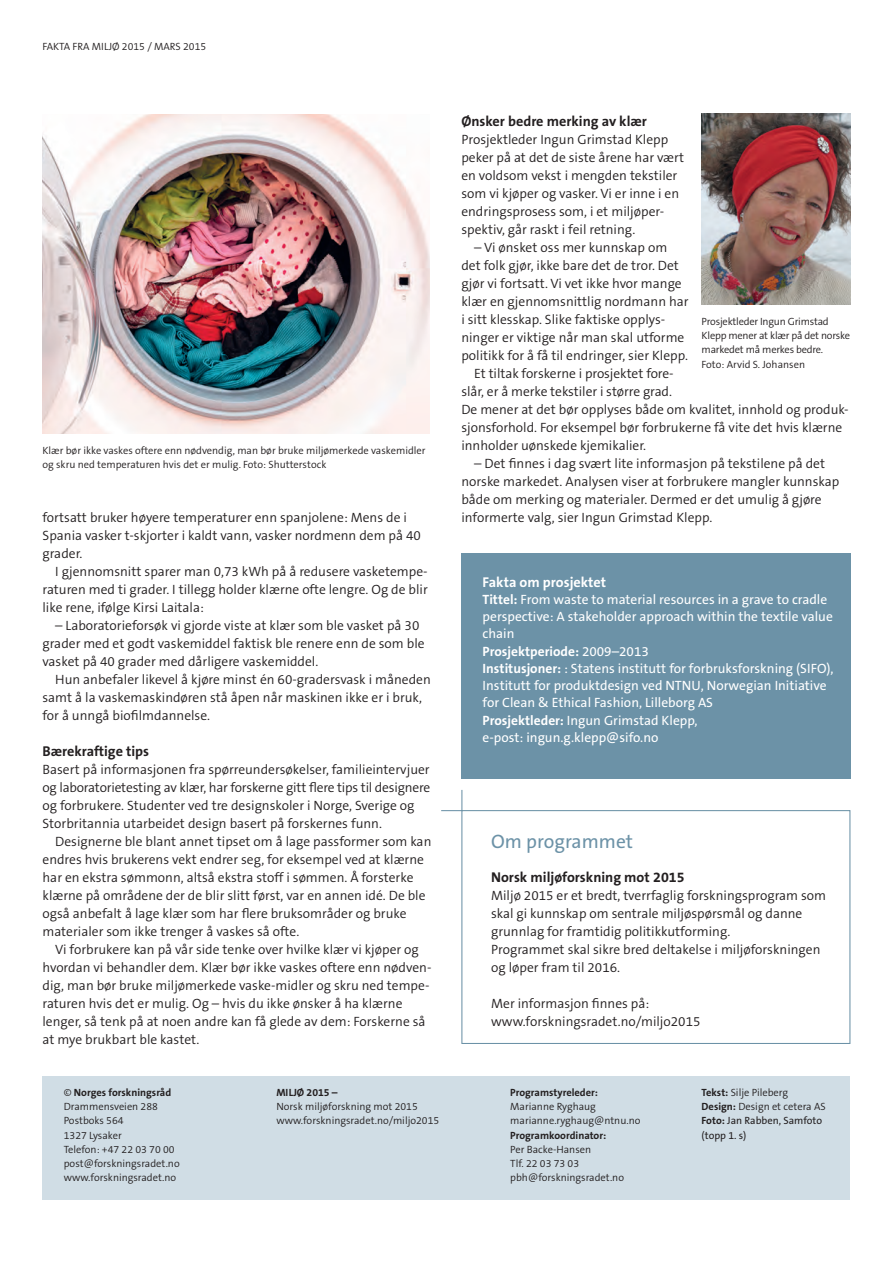
<style>
.page{position:relative;width:893px;height:1263px;background:#fff}
.page>*{position:absolute;margin:0;border:0;box-sizing:border-box;transform-origin:0 0}
.t1{font:19.5px "The Sans B5 Plain";color:#6c92a7}
.t2{font:700 14.25px "The Sans B7";color:#231f20}
.t3{font:700 14.25px "The Sans B7";color:#fff}
.t4{font:300 13.5px/18px "The Sans B4";color:#231f20}
.t5{font:13.5px/17.2px "The Sans B5 Plain";color:#fff}
.t6{font:700 13.5px "The Sans B7";color:#fff}
.t7{font:300 10.5px/14.2px "The Sans B4";color:#231f20}
.t8{font:300 10.5px/14.2px "The Sans B4";letter-spacing:-.02em;color:#231f20}
.t9{font:700 10.5px "The Sans B7";color:#231f20}
.t10{font:10.5px/14.2px "The Sans B5 Plain";color:#231f20}
.s1{font-family:"The Sans B4";font-weight:300}
.s2{font-family:"The Sans B7";font-weight:700}
.s3{font-family:"The Sans B5 Plain";font-weight:400}
</style>
<div class="page">
<div style="left:461px;top:553px;width:389px;height:225px;background:#6c92a7"></div>
<svg style="left:441px;top:790px;width:22px;height:22px"></svg>
<div style="left:461px;top:810px;width:389px;height:234px;border:1px solid #6c92a7"></div>
<div style="left:43px;top:1076px;width:807px;height:123px;background:#d0dde5"></div>
<img style="left:702px;top:113px;width:148px;height:192px">
<img style="left:43px;top:115px;width:386px;height:319px">
<p class="t7" style="left:43px;top:40px;width:165px">FAKTA FRA MILJØ 2015 / MARS 2015</p>
<p class="t7" style="left:43px;top:444px;width:385px">Klær bør ikke vaskes oftere enn nødvendig, man bør bruke miljømerkede vaskemidler og skru ned temperaturen hvis det er mulig. Foto: Shutterstock</p>
<p class="t4" style="left:43px;top:509px;width:380px">fortsatt bruker høyere temperaturer enn spanjolene: Mens de i<br>Spania vasker t-skjorter i kaldt vann, vasker nordmenn dem på 40 grader.</p>
<p class="t4" style="left:43px;top:563px;width:387px;text-align:justify;text-indent:13px">I gjennomsnitt sparer man 0,73 kWh på å redusere vasketempe&shy;raturen med ti grader. I tillegg holder klærne ofte lengre. Og de blir like rene, ifølge Kirsi Laitala:</p>
<p class="t4" style="left:43px;top:617px;width:384px;text-indent:13px">– Laboratorieforsøk vi gjorde viste at klær som ble vasket på 30 grader med et godt vaskemiddel faktisk ble renere enn de som ble vasket på 40 grader med dårligere vaskemiddel.</p>
<p class="t4" style="left:43px;top:671px;width:390px;text-indent:13px">Hun anbefaler likevel å kjøre minst én 60-gradersvask i måneden samt å la vaskemaskindøren stå åpen når maskinen ikke er i bruk, for å unngå biofilmdannelse.</p>
<p class="t2" style="left:43px;top:744px;width:108px">Bærekraftige tips</p>
<p class="t4" style="left:43px;top:761px;width:389px">Basert på informasjonen fra spørreundersøkelser, familieintervjuer og laboratorietesting av klær, har forskerne gitt flere tips til designere og forbrukere. Studenter ved tre designskoler i Norge, Sverige og Storbritannia utarbeidet design basert på forskernes funn.</p>
<p class="t4" style="left:43px;top:833px;width:390px;text-indent:13px">Designerne ble blant annet tipset om å lage passformer som kan endres hvis brukerens vekt endrer seg, for eksempel ved at klærne har en ekstra sømmonn, altså ekstra stoff i sømmen. Å forsterke klærne på områdene der de blir slitt først, var en annen idé. De ble også anbefalt å lage klær som har flere bruksområder og bruke materialer som ikke trenger å vaskes så ofte.</p>
<p class="t4" style="left:43px;top:941px;width:390px;text-indent:13px">Vi forbrukere kan på vår side tenke over hvilke klær vi kjøper og hvordan vi behandler dem. Klær bør ikke vaskes oftere enn nødven&shy;dig, man bør bruke miljømerkede vaske-midler og skru ned tempe&shy;raturen hvis det er mulig. Og – hvis du ikke ønsker å ha klærne lenger, så tenk på at noen andre kan få glede av dem: Forskerne så at mye brukbart ble kastet.</p>
<p class="t9" style="left:64px;top:1087px;width:109px"><span class="s1">©</span> Norges forskningsråd</p>
<p class="t7" style="left:64px;top:1100px;width:117px">Drammensveien 288<br>Postboks 564<br>1327 Lysaker<br>Telefon: +47 22 03 70 00 post@forskningsradet.no www.forskningsradet.no</p>
<p class="t9" style="left:276px;top:1087px;width:63px">MILJØ 2015 –</p>
<p class="t7" style="left:276px;top:1100px;width:164px">Norsk miljøforskning mot 2015 www.forskningsradet.no/miljo2015</p>
<p class="t2" style="left:461px;top:114px;width:187px">Ønsker bedre merking av klær</p>
<p class="t4" style="left:461px;top:131px;width:224px">Prosjektleder Ingun Grimstad Klepp peker på at det de siste årene har vært en voldsom vekst i mengden tekstiler som vi kjøper og vasker. Vi er inne i en endringsprosess som, i et miljøper&shy;spektiv, går raskt i feil retning.</p>
<p class="t4" style="left:474px;top:239px;width:195px">– Vi ønsket oss mer kunnskap om</p>
<p class="t4" style="left:461px;top:257px;width:219px">det folk gjør, ikke bare det de tror. Det</p>
<p class="t4" style="left:461px;top:275px;width:222px">gjør vi fortsatt. Vi vet ikke hvor mange</p>
<p class="t4" style="left:461px;top:293px;width:229px">klær en gjennomsnittlig nordmann har</p>
<p class="t4" style="left:461px;top:311px;width:206px">i sitt klesskap. Slike faktiske opplys-</p>
<p class="t4" style="left:461px;top:329px;width:225px">ninger er viktige når man skal utforme</p>
<p class="t4" style="left:461px;top:347px;width:228px">politikk for å få til endringer, sier Klepp.</p>
<p class="t4" style="left:474px;top:365px;width:201px">Et tiltak forskerne i prosjektet fore-</p>
<p class="t4" style="left:461px;top:383px;width:212px">slår, er å merke tekstiler i større grad.</p>
<p class="t4" style="left:461px;top:401px;width:389px">De mener at det bør opplyses både om kvalitet, innhold og produk-</p>
<p class="t4" style="left:461px;top:419px;width:382px">sjonsforhold. For eksempel bør forbrukerne få vite det hvis klærne</p>
<p class="t4" style="left:461px;top:437px;width:186px">innholder uønskede kjemikalier.</p>
<p class="t4" style="left:461px;top:455px;width:379px;text-indent:13px">– Det finnes i dag svært lite informasjon på tekstilene på det norske markedet. Analysen viser at forbrukere mangler kunnskap både om merking og materialer. Dermed er det umulig å gjøre informerte valg, sier Ingun Grimstad Klepp.</p>
<p class="t8" style="left:702px;top:315px;width:150px">Prosjektleder Ingun Grimstad<br>Klepp mener at klær på det norske markedet må merkes bedre.<br>Foto: Arvid S. Johansen</p>
<p class="t3" style="left:483px;top:574px;width:125px">Fakta om prosjektet</p>
<p class="t5" style="left:483px;top:591px;width:352px"><span class="s2">Tittel:</span> From waste to material resources in a grave to cradle perspective: A stakeholder approach within the textile value chain</p>
<p class="t6" style="left:483px;top:644px;width:168px">Prosjektperiode: <span class="s3">2009–2013</span></p>
<p class="t5" style="left:483px;top:660px;width:353px"><span class="s2">Institusjoner:</span> : Statens institutt for forbruksforskning (SIFO), Institutt for produktdesign ved NTNU, Norwegian Initiative for Clean &amp; Ethical Fashion, Lilleborg AS<br><span class="s2">Prosjektleder:</span> Ingun Grimstad Klepp,<br>e-post: ingun.g.klepp@sifo.no</p>
<h1 class="t1" style="left:491px;top:831px;width:143px">Om programmet</h1>
<p class="t2" style="left:491px;top:870px;width:195px">Norsk miljøforskning mot 2015</p>
<p class="t4" style="left:491px;top:887px;width:336px">Miljø 2015 er et bredt, tverrfaglig forskningsprogram som skal gi kunnskap om sentrale miljøspørsmål og danne grunnlag for framtidig politikkutforming.<br>Programmet skal sikre bred deltakelse i miljøforskningen og løper fram til 2016.</p>
<p class="t4" style="left:491px;top:995px;width:211px">Mer informasjon finnes på: www.forskningsradet.no/miljo2015</p>
<p class="t9" style="left:510px;top:1087px;width:89px">Programstyreleder:</p>
<p class="t7" style="left:510px;top:1100px;width:132px">Marianne Ryghaug marianne.ryghaug@ntnu.no</p>
<p class="t9" style="left:510px;top:1130px;width:97px">Programkoordinator:</p>
<p class="t7" style="left:510px;top:1143px;width:115px">Per Backe-Hansen<br>Tlf. 22 03 73 03 pbh@forskningsradet.no</p>
<p class="t7" style="left:702px;top:1086px;width:126px"><span class="s2">Tekst:</span> Silje Pileberg<br><span class="s2">Design:</span> Design et cetera AS</p>
<p class="t10" style="left:702px;top:1114px;width:122px"><span class="s2">Foto:</span> Jan Rabben, Samfoto (topp 1. s)</p>
</div>
